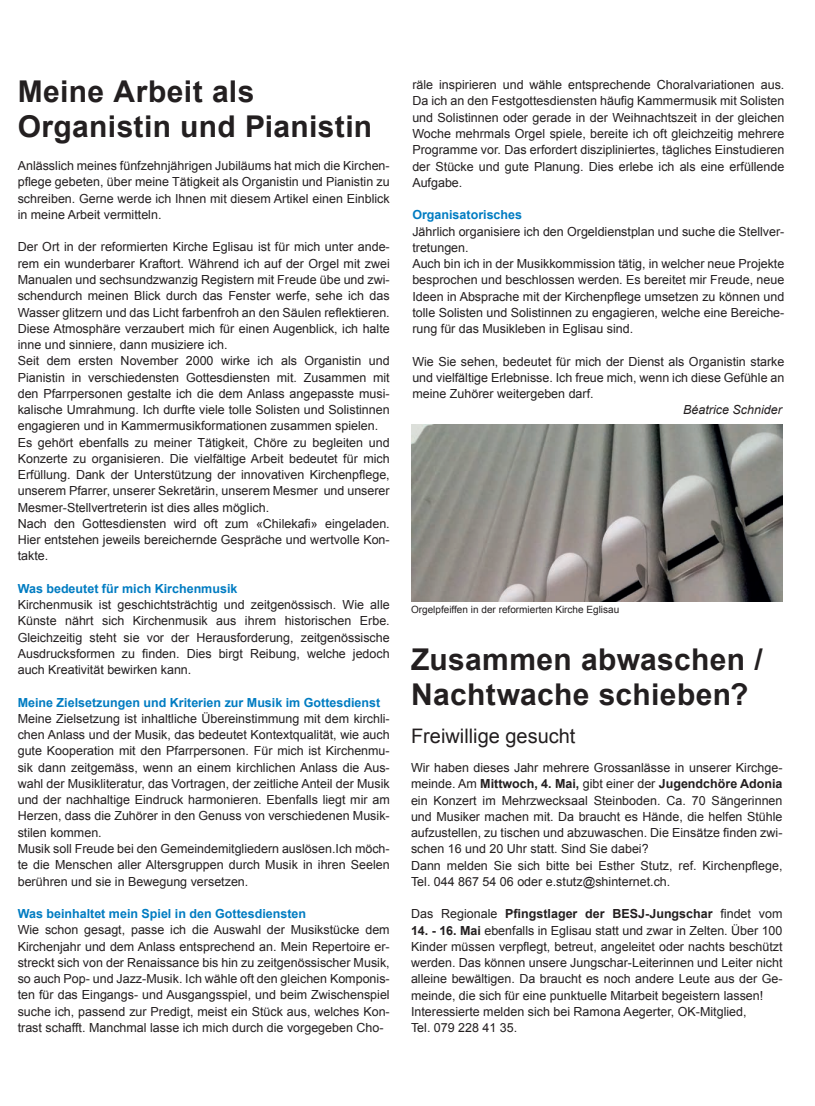
<style>
.page{position:relative;width:815px;height:1106px;background:#fff}
.page>*{position:absolute;margin:0;border:0;box-sizing:border-box;transform-origin:0 0}
.t1{font:700 30px/35px "Arial";letter-spacing:.01em;color:#231f20}
.t2{font:20px "Arial";color:#231f20}
.t3{font:12.5px/16.2px "Arial";color:#231f20;text-align:justify}
.t4{font:700 12.5px "Arial";color:#007cc2}
.t5{font:700 12.5px "Arial";color:#231f20}
.t6{font:italic 12.5px "Arial";color:#231f20}
.t7{font:10px "Arial";color:#231f20}
.s1{font-weight:700}
.s2{font-weight:400}
</style>
<div class="page">
<img style="left:411px;top:424px;width:372px;height:177px">
<h1 class="t1" style="left:18px;top:74px;width:356px">Meine Arbeit als<br>Organistin und Pianistin</h1>
<p class="t3" style="left:18px;top:158px;width:374px">Anlässlich meines fünfzehnjährigen Jubiläums hat mich die Kirchen&shy;pflege gebeten, über meine Tätigkeit als Organistin und Pianistin zu schreiben. Gerne werde ich Ihnen mit diesem Artikel einen Einblick in meine Arbeit vermitteln.</p>
<p class="t3" style="left:18px;top:239px;width:374px;text-align:left">Der Ort in der reformierten Kirche Eglisau ist für mich unter ande&shy;rem ein wunderbarer Kraftort. Während ich auf der Orgel mit zwei Manualen und sechsundzwanzig Registern mit Freude übe und zwi&shy;schendurch meinen Blick durch das Fenster werfe, sehe ich das Wasser glitzern und das Licht farbenfroh an den Säulen reflektieren.<br>Diese Atmosphäre verzaubert mich für einen Augenblick, ich halte inne und sinniere, dann musiziere ich.<br>Seit dem ersten November 2000 wirke ich als Organistin und Pianistin in verschiedensten Gottesdiensten mit. Zusammen mit den Pfarrpersonen gestalte ich die dem Anlass angepasste musi&shy;kalische Umrahmung. Ich durfte viele tolle Solisten und Solistinnen engagieren und in Kammermusikformationen zusammen spielen.<br>Es gehört ebenfalls zu meiner Tätigkeit, Chöre zu begleiten und Konzerte zu organisieren. Die vielfältige Arbeit bedeutet für mich Erfüllung. Dank der Unterstützung der innovativen Kirchenpflege, unserem Pfarrer, unserer Sekretärin, unserem Mesmer und unserer Mesmer-Stellvertreterin ist dies alles möglich.<br>Nach den Gottesdiensten wird oft zum «Chilekafi» eingeladen.<br>Hier entstehen jeweils bereichernde Gespräche und wertvolle Kon&shy;takte.</p>
<p class="t4" style="left:18px;top:579px;width:221px">Was bedeutet für mich Kirchenmusik</p>
<p class="t3" style="left:18px;top:596px;width:374px">Kirchenmusik ist geschichtsträchtig und zeitgenössisch. Wie alle Künste nährt sich Kirchenmusik aus ihrem historischen Erbe.<br>Gleichzeitig steht sie vor der Herausforderung, zeitgenössische Ausdrucksformen zu finden. Dies birgt Reibung, welche jedoch auch Kreativität bewirken kann.</p>
<p class="t4" style="left:18px;top:693px;width:364px">Meine Zielsetzungen und Kriterien zur Musik im Gottesdienst</p>
<p class="t3" style="left:18px;top:710px;width:374px;text-align:left">Meine Zielsetzung ist inhaltliche Übereinstimmung mit dem kirchli&shy;chen Anlass und der Musik, das bedeutet Kontextqualität, wie auch gute Kooperation mit den Pfarrpersonen. Für mich ist Kirchenmu&shy;sik dann zeitgemäss, wenn an einem kirchlichen Anlass die Aus&shy;wahl der Musikliteratur, das Vortragen, der zeitliche Anteil der Musik und der nachhaltige Eindruck harmonieren. Ebenfalls liegt mir am Herzen, dass die Zuhörer in den Genuss von verschiedenen Musik&shy;stilen kommen.<br>Musik soll Freude bei den Gemeindemitgliedern auslösen.Ich möch&shy;te die Menschen aller Altersgruppen durch Musik in ihren Seelen berühren und sie in Bewegung versetzen.</p>
<p class="t4" style="left:18px;top:904px;width:290px">Was beinhaltet mein Spiel in den Gottesdiensten</p>
<p class="t3" style="left:18px;top:921px;width:374px">Wie schon gesagt, passe ich die Auswahl der Musikstücke dem Kirchenjahr und dem Anlass entsprechend an. Mein Repertoire er&shy;streckt sich von der Renaissance bis hin zu zeitgenössischer Musik, so auch Pop- und Jazz-Musik. Ich wähle oft den gleichen Komponis&shy;ten für das Eingangs- und Ausgangsspiel, und beim Zwischenspiel suche ich, passend zur Predigt, meist ein Stück aus, welches Kon&shy;trast schafft. Manchmal lasse ich mich durch die vorgegeben Cho-</p>
<p class="t3" style="left:412px;top:77px;width:374px">räle inspirieren und wähle entsprechende Choralvariationen aus.<br>Da ich an den Festgottesdiensten häufig Kammermusik mit Solisten und Solistinnen oder gerade in der Weihnachtszeit in der gleichen Woche mehrmals Orgel spiele, bereite ich oft gleichzeitig mehrere Programme vor. Das erfordert diszipliniertes, tägliches Einstudieren der Stücke und gute Planung. Dies erlebe ich als eine erfüllende Aufgabe.</p>
<p class="t4" style="left:412px;top:206px;width:111px">Organisatorisches</p>
<p class="t3" style="left:412px;top:223px;width:374px;text-align:left">Jährlich organisiere ich den Orgeldienstplan und suche die Stellver&shy;tretungen.<br>Auch bin ich in der Musikkommission tätig, in welcher neue Projekte besprochen und beschlossen werden. Es bereitet mir Freude, neue Ideen in Absprache mit der Kirchenpflege umsetzen zu können und tolle Solisten und Solistinnen zu engagieren, welche eine Bereiche&shy;rung für das Musikleben in Eglisau sind.</p>
<p class="t3" style="left:412px;top:353px;width:374px">Wie Sie sehen, bedeutet für mich der Dienst als Organistin starke und vielfältige Erlebnisse. Ich freue mich, wenn ich diese Gefühle an meine Zuhörer weitergeben darf.</p>
<p class="t6" style="left:683px;top:402px;width:100px">Béatrice Schnider</p>
<p class="t7" style="left:411px;top:603px;width:210px">Orgelpfeiffen in der reformierten Kirche Eglisau</p>
<h1 class="t1" style="left:411px;top:642px;width:353px">Zusammen abwaschen /<br>Nachtwache schieben?</h1>
<h2 class="t2" style="left:411px;top:722px;width:166px">Freiwillige gesucht</h2>
<p class="t3" style="left:411px;top:759px;width:373px;text-align:left">Wir haben dieses Jahr mehrere Grossanlässe in unserer Kirchge&shy;meinde. Am <span class="s1">Mittwoch, 4. Mai,</span> gibt einer der <span class="s1">Jugendchöre Adonia </span>ein Konzert im Mehrzwecksaal Steinboden. Ca. 70 Sängerinnen und Musiker machen mit. Da braucht es Hände, die helfen Stühle aufzustellen, zu tischen und abzuwaschen. Die Einsätze finden zwi&shy;schen 16 und 20 Uhr statt. Sind Sie dabei?<br>Dann melden Sie sich bitte bei Esther Stutz, ref. Kirchenpflege, Tel. 044 867 54 06 oder e.stutz@shinternet.ch.</p>
<p class="t5" style="left:411px;top:905px;width:373px"><span class="s2">Das Regionale</span> Pfingstlager der BESJ-Jungschar <span class="s2">findet vom</span></p>
<p class="t3" style="left:411px;top:922px;width:373px;text-align:left"><span class="s1">14. - 16. Mai</span> ebenfalls in Eglisau statt und zwar in Zelten. Über 100<br>Kinder müssen verpflegt, betreut, angeleitet oder nachts beschützt werden. Das können unsere Jungschar-Leiterinnen und Leiter nicht alleine bewältigen. Da braucht es noch andere Leute aus der Ge&shy;meinde, die sich für eine punktuelle Mitarbeit begeistern lassen!<br>Interessierte melden sich bei Ramona Aegerter, OK-Mitglied,<br>Tel. 079 228 41 35.</p>
</div>
